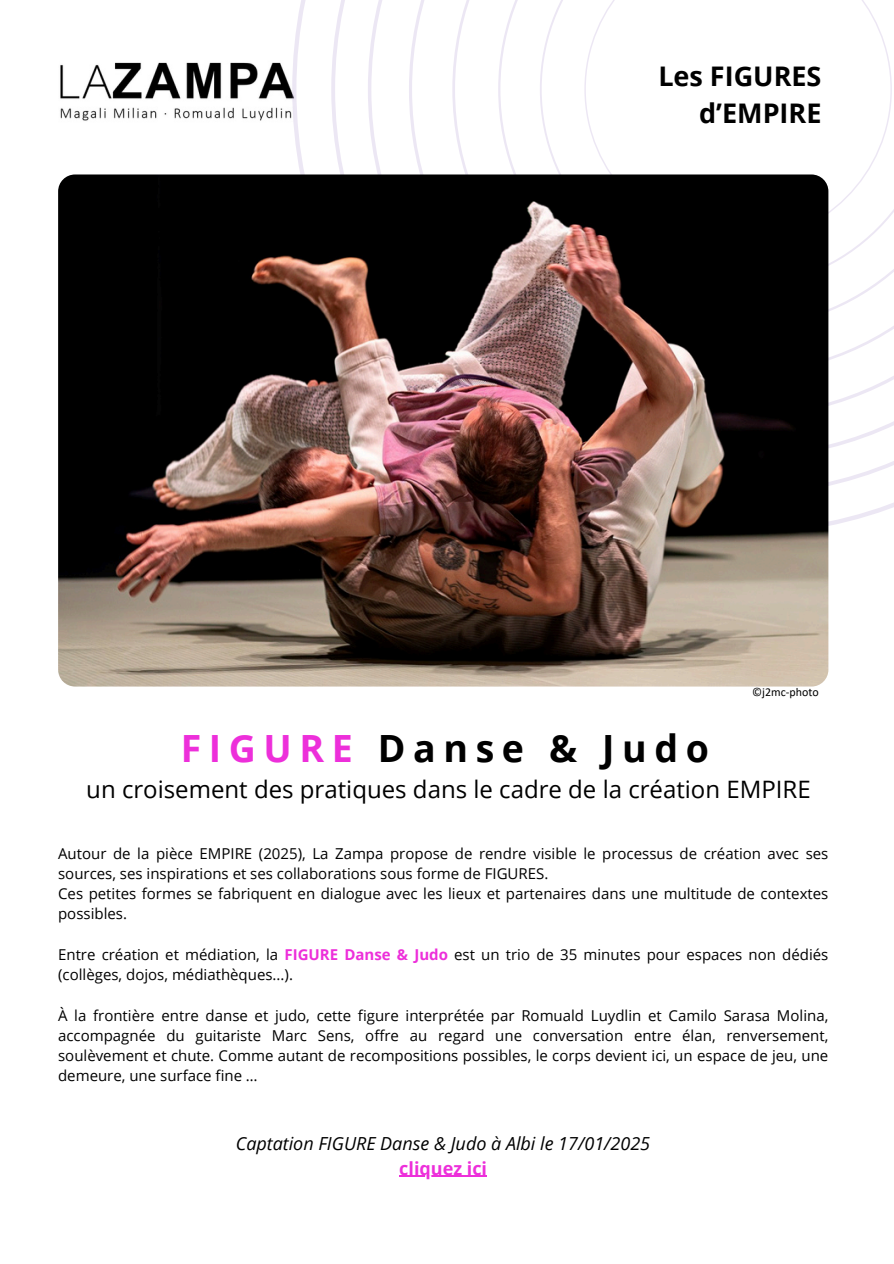
<style>
.page{position:relative;width:894px;height:1264px;background:#fff}
.page>*{position:absolute;margin:0;border:0;box-sizing:border-box;transform-origin:0 0}
.t1{font:700 37.5px "Open Sans";letter-spacing:.2em;color:#000}
.t2{font:700 27px/37.2px "Open Sans";color:#000;text-align:right}
.t3{font:24px "Open Sans";color:#000}
.t4{font:italic 18px "Open Sans";color:#000}
.t5{font:700 18px "Open Sans";color:#ed2fda}
.t6{font:15px/20.2px "Open Sans";color:#000}
.t7{font:12px "Calibri";color:#000}
.s1{color:#ed2fda}
.s2{font-weight:700;color:#ed2fda}
</style>
<div class="page">
<img style="left:60px;top:62px;width:232px;height:59px">
<svg style="left:331px;top:0;width:562px;height:496px"></svg>
<img style="left:58px;top:174px;width:770px;height:512px;border-radius:17px">
<hr style="left:399px;top:1175px;width:88px;height:1px;background:#ed2fda">
<p class="t2" style="left:658px;top:57px;width:165px">Les FIGURES d’EMPIRE</p>
<h2 class="t7" style="left:752px;top:687px;width:68px">©j2mc-photo</h2>
<h1 class="t1" style="left:181px;top:721px;width:529px"><span class="s1">FIGURE</span> Danse &amp; Judo</h1>
<h1 class="t3" style="left:86px;top:772px;width:725px">un croisement des pratiques dans le cadre de la création EMPIRE</h1>
<p class="t6" style="left:58px;top:842px;width:771px">Autour de la pièce EMPIRE (2025), La Zampa propose de rendre visible le processus de création avec ses sources, ses inspirations et ses collaborations sous forme de FIGURES.<br>Ces petites formes se fabriquent en dialogue avec les lieux et partenaires dans une multitude de contextes possibles.</p>
<p class="t6" style="left:58px;top:943px;width:771px">Entre création et médiation, la <span class="s2">FIGURE Danse &amp; Judo</span> est un trio de 35 minutes pour espaces non dédiés (collèges, dojos, médiathèques...).</p>
<p class="t6" style="left:58px;top:1004px;width:771px;text-align:justify">À la frontière entre danse et judo, cette figure interprétée par Romuald Luydlin et Camilo Sarasa Molina, accompagnée du guitariste Marc Sens, offre au regard une conversation entre élan, renversement, soulèvement et chute. Comme autant de recompositions possibles, le corps devient ici, un espace de jeu, une demeure, une surface fine …</p>
<h4 class="t4" style="left:236px;top:1130px;width:416px">Captation FIGURE Danse &amp; Judo à Albi le 17/01/2025</h4>
<h4 class="t5" style="left:399px;top:1155px;width:89px">cliquez ici</h4>
</div>
